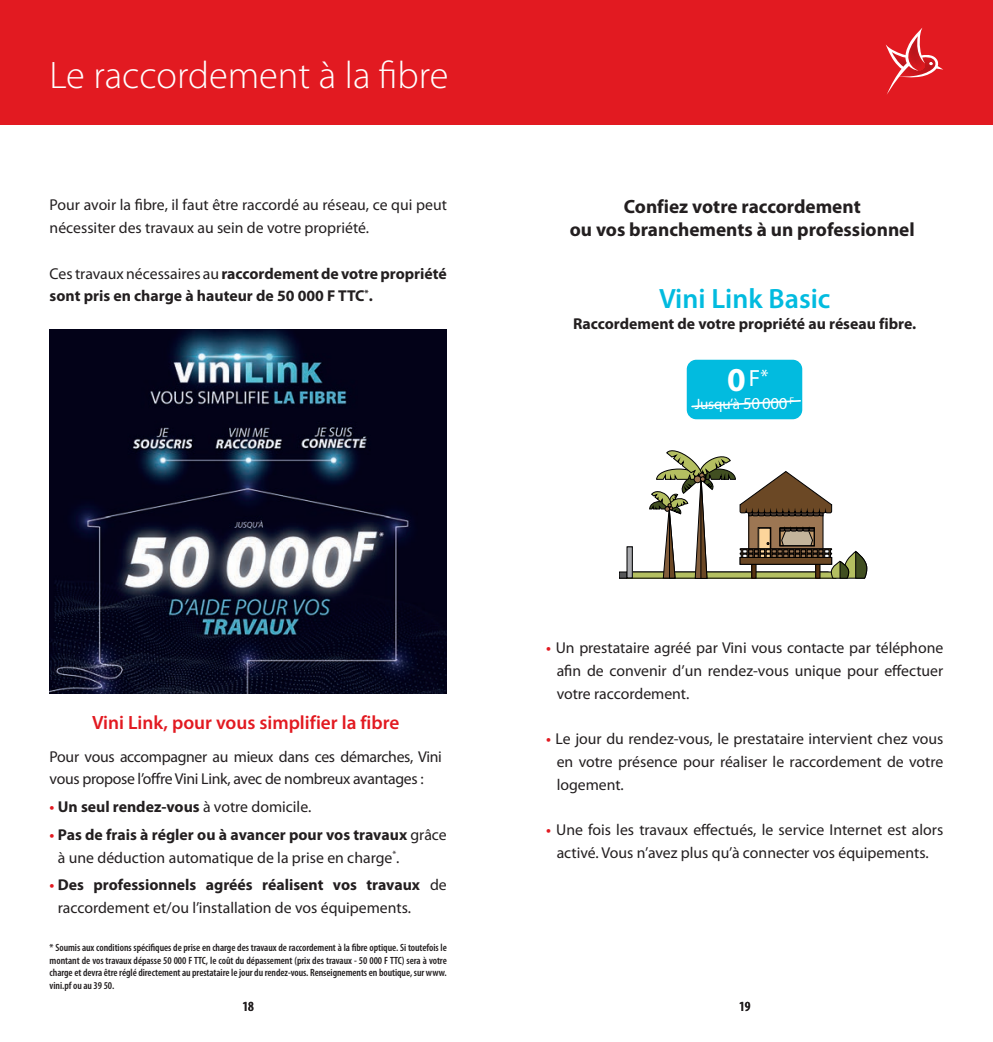
<style>
.page{position:relative;width:993px;height:1042px;background:#fff}
.page>*{position:absolute;margin:0;border:0;box-sizing:border-box;transform-origin:0 0}
.t1{font:300 38.5px "Myriad Pro";color:#fff}
.t2{font:700 33.6px "Myriad Pro";color:#fff}
.t3{font:600 28px "Myriad Pro";color:#02bbdf}
.t4{font:700 19.25px/22.8px "Myriad Pro";color:#231f20;text-align:center}
.t5{font:600 19.25px "Myriad Pro";color:#e21a21}
.t6{font:15.75px/22.8px "Myriad Pro";color:#231f20}
.t7{font:700 15.75px/22.8px "Myriad Pro";color:#231f20}
.t8{font:15.75px/22.8px "Myriad Pro";letter-spacing:-.02em;color:#231f20}
.t9{font:15.05px "Myriad Pro";letter-spacing:-.01em;color:#fff}
.t10{font:600 condensed 14px "Myriad Pro";color:#231f20}
.MENTIONS_LEGALES{font:600 condensed 10.5px/12.6px "Myriad Pro";letter-spacing:-.005em;color:#231f20;text-align:justify}
.s1{font-weight:400}
.s2{font-weight:600;color:#e21a21}
.s3{font-weight:700}
.s4{font-weight:400;font-size:23.45px}
.s5{font-size:16.8px}
</style>
<div class="page">
<div style="left:0;top:0;width:992px;height:124px;background:#e21a21"></div>
<svg style="left:886px;top:28px;width:57px;height:66px"></svg>
<div style="left:686px;top:360px;width:116px;height:59px;background:#02bbdf;border-radius:10px"></div>
<svg style="left:691px;top:400px;width:110px;height:8px"></svg>
<div style="left:619px;top:572px;width:208px;height:6px;background:#57585a"></div>
<div style="left:619px;top:572px;width:209px;height:6px;border:1px solid #000001"></div>
<div style="left:626px;top:572px;width:209px;height:6px;background:#b4bf61"></div>
<svg style="left:649px;top:450px;width:217px;height:129px"></svg>
<svg style="left:626px;top:547px;width:6px;height:31px"></svg>
<img style="left:50px;top:329px;width:396px;height:365px">
<h1 class="t1" style="left:50px;top:52px;width:400px">Le raccordement à la fibre</h1>
<p class="t6" style="left:50px;top:193px;width:398px">Pour avoir la fibre, il faut être raccordé au réseau, ce qui peut nécessiter des travaux au sein de votre propriété.</p>
<p class="t7" style="left:50px;top:261px;width:398px"><span class="s1">Ces travaux nécessaires au</span> raccordement de votre propriété sont pris en charge à hauteur de 50 000 F TTC<sup>*</sup>.</p>
<p class="t5" style="left:92px;top:710px;width:309px">Vini Link, pour vous simplifier la fibre</p>
<p class="t8" style="left:50px;top:745px;width:393px">Pour vous accompagner au mieux dans ces démarches, Vini vous propose l’offre Vini Link, avec de nombreux avantages :</p>
<p class="t7" style="left:50px;top:795px;width:263px"><span class="s2">•</span> Un seul rendez-vous <span class="s1">à votre domicile.</span></p>
<p class="t6" style="left:58px;top:823px;width:390px;text-indent:-8px"><span class="s2">•</span> <span class="s3">Pas de frais à régler ou à avancer pour vos travaux</span> grâce à une déduction automatique de la prise en charge<sup>*</sup>.</p>
<p class="t6" style="left:58px;top:873px;width:390px;text-indent:-8px"><span class="s2">•</span> <span class="s3">Des professionnels agréés réalisent vos travaux</span> de raccordement et/ou l’installation de vos équipements.</p>
<p class="MENTIONS_LEGALES" style="left:50px;top:941px;width:398px">* Soumis aux conditions spécifiques de prise en charge des travaux de raccordement à la fibre optique. Si toutefois le montant de vos travaux dépasse 50 000 F TTC, le coût du dépassement (prix des travaux - 50 000 F TTC) sera à votre charge et devra être réglé directement au prestataire le jour du rendez-vous. Renseignements en boutique, sur www. vini.pf ou au 39 50.</p>
<p class="t4" style="left:569px;top:194px;width:346px">Confiez votre raccordement<br>ou vos branchements à un professionnel</p>
<p class="t3" style="left:658px;top:281px;width:173px">Vini Link Basic</p>
<p class="t7" style="left:573px;top:312px;width:344px">Raccordement de votre propriété au réseau fibre.</p>
<p class="t2" style="left:726px;top:358px;width:43px">0<span class="s4">F</span><sup>*</sup></p>
<p class="t9" style="left:694px;top:395px;width:101px">Jusqu’à <span class="s5">50000</span> <sup>F</sup></p>
<p class="t6" style="left:556px;top:636px;width:388px;text-align:justify;text-indent:-11px"><span class="s2">•</span> Un prestataire agréé par Vini vous contacte par téléphone afin de convenir d’un rendez-vous unique pour effectuer votre raccordement.</p>
<p class="t6" style="left:556px;top:727px;width:388px;text-align:justify;text-indent:-11px"><span class="s2">•</span> Le jour du rendez-vous, le prestataire intervient chez vous en votre présence pour réaliser le raccordement de votre logement.</p>
<p class="t6" style="left:546px;top:818px;width:398px;text-align:center"><span class="s2">•</span> Une fois les travaux effectués, le service Internet est alors activé. Vous n’avez plus qu’à connecter vos équipements.</p>
<p class="t10" style="left:242px;top:997px;width:13px">18</p>
<p class="t10" style="left:738px;top:997px;width:13px">19</p>
</div>
